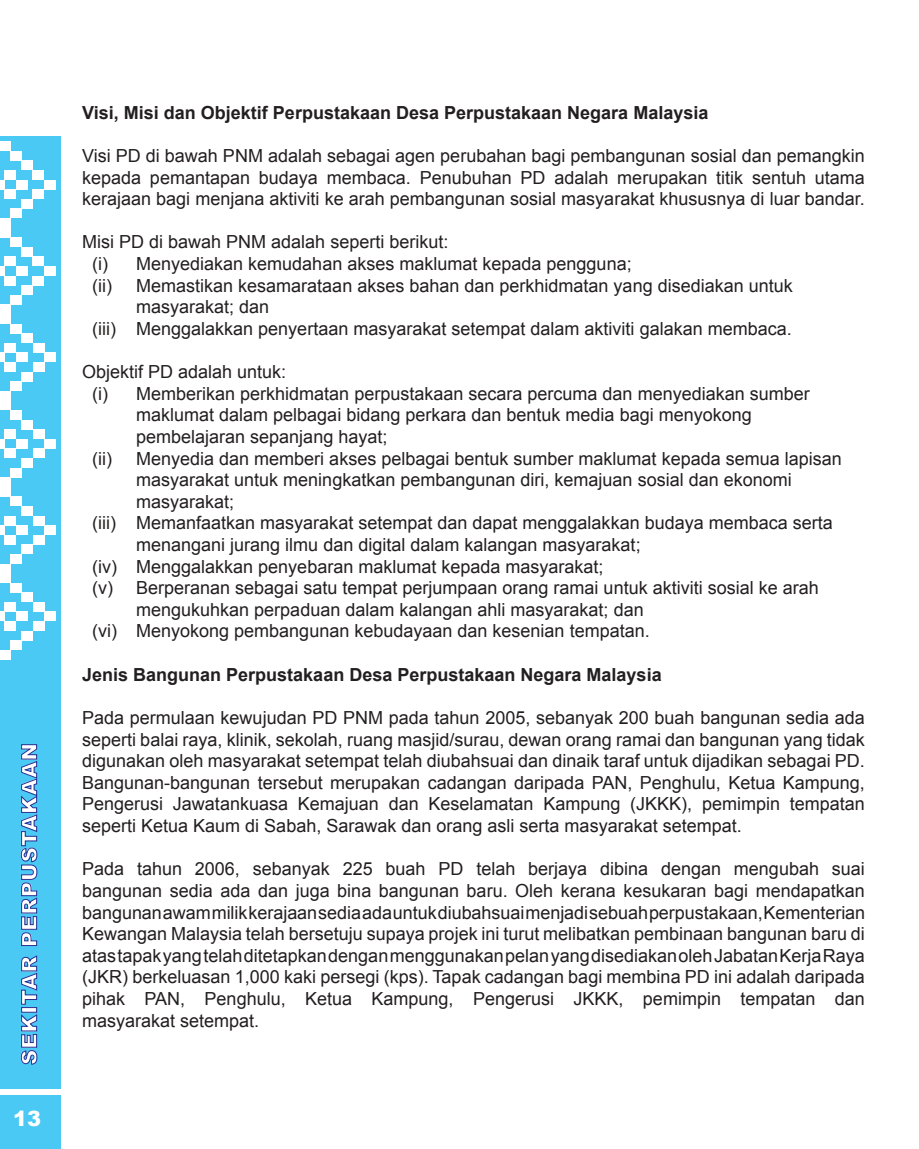
<style>
.page{position:relative;width:919px;height:1149px;background:#fff}
.page>*{position:absolute;margin:0;border:0;box-sizing:border-box;transform-origin:0 0}
.t1{font:900 21px "Arial";letter-spacing:.05em;color:#fff}
.t2{font:18px/21.6px "Arial";color:#231f20}
.t3{font:700 18px "Arial";color:#231f20}
</style>
<div class="page">
<div style="left:0;top:136px;width:61px;height:1012px;background:#49c9f4"></div>
<svg style="left:21px;top:1014px;width:16px;height:49px"></svg>
<div style="left:22px;top:1007px;width:15px;height:4px;border:1px solid #2e3092"></div>
<svg style="left:22px;top:955px;width:15px;height:48px"></svg>
<svg style="left:21px;top:744px;width:16px;height:201px"></svg>
<div style="left:0;top:1088px;width:61px;height:6px;background:#fff"></div>
<div style="left:0;top:141px;width:10px;height:10px;background:#fff"></div>
<div style="left:10px;top:151px;width:12px;height:9px;background:#fff"></div>
<div style="left:22px;top:199px;width:11px;height:9px;background:#fff"></div>
<div style="left:33px;top:189px;width:11px;height:10px;background:#fff"></div>
<div style="left:44px;top:180px;width:11px;height:9px;background:#fff"></div>
<div style="left:22px;top:160px;width:11px;height:10px;background:#fff"></div>
<div style="left:33px;top:170px;width:11px;height:10px;background:#fff"></div>
<div style="left:10px;top:208px;width:12px;height:10px;background:#fff"></div>
<div style="left:0;top:218px;width:10px;height:10px;background:#fff"></div>
<div style="left:16px;top:180px;width:11px;height:9px;background:#fff"></div>
<div style="left:5px;top:189px;width:11px;height:10px;background:#fff"></div>
<div style="left:5px;top:170px;width:11px;height:10px;background:#fff"></div>
<div style="left:0;top:180px;width:5px;height:9px;background:#fff"></div>
<div style="left:0;top:228px;width:10px;height:9px;background:#fff"></div>
<div style="left:10px;top:237px;width:12px;height:10px;background:#fff"></div>
<div style="left:22px;top:285px;width:11px;height:10px;background:#fff"></div>
<div style="left:33px;top:276px;width:11px;height:9px;background:#fff"></div>
<div style="left:44px;top:266px;width:11px;height:10px;background:#fff"></div>
<div style="left:22px;top:247px;width:11px;height:9px;background:#fff"></div>
<div style="left:33px;top:256px;width:11px;height:10px;background:#fff"></div>
<div style="left:10px;top:295px;width:12px;height:9px;background:#fff"></div>
<div style="left:0;top:304px;width:10px;height:10px;background:#fff"></div>
<div style="left:16px;top:266px;width:11px;height:10px;background:#fff"></div>
<div style="left:5px;top:276px;width:11px;height:9px;background:#fff"></div>
<div style="left:5px;top:256px;width:11px;height:10px;background:#fff"></div>
<div style="left:0;top:266px;width:5px;height:10px;background:#fff"></div>
<div style="left:0;top:314px;width:10px;height:10px;background:#fff"></div>
<div style="left:10px;top:324px;width:12px;height:9px;background:#fff"></div>
<div style="left:22px;top:372px;width:11px;height:9px;background:#fff"></div>
<div style="left:33px;top:362px;width:11px;height:10px;background:#fff"></div>
<div style="left:44px;top:352px;width:11px;height:10px;background:#fff"></div>
<div style="left:22px;top:333px;width:11px;height:10px;background:#fff"></div>
<div style="left:33px;top:343px;width:11px;height:9px;background:#fff"></div>
<div style="left:10px;top:381px;width:12px;height:10px;background:#fff"></div>
<div style="left:0;top:391px;width:10px;height:9px;background:#fff"></div>
<div style="left:16px;top:352px;width:11px;height:10px;background:#fff"></div>
<div style="left:5px;top:362px;width:11px;height:10px;background:#fff"></div>
<div style="left:5px;top:343px;width:11px;height:9px;background:#fff"></div>
<div style="left:0;top:352px;width:5px;height:10px;background:#fff"></div>
<div style="left:0;top:400px;width:10px;height:10px;background:#fff"></div>
<div style="left:10px;top:410px;width:12px;height:9px;background:#fff"></div>
<div style="left:22px;top:458px;width:11px;height:9px;background:#fff"></div>
<div style="left:33px;top:448px;width:11px;height:10px;background:#fff"></div>
<div style="left:44px;top:439px;width:12px;height:9px;background:#fff"></div>
<div style="left:22px;top:419px;width:11px;height:10px;background:#fff"></div>
<div style="left:33px;top:429px;width:11px;height:10px;background:#fff"></div>
<div style="left:10px;top:467px;width:12px;height:10px;background:#fff"></div>
<div style="left:0;top:477px;width:10px;height:10px;background:#fff"></div>
<div style="left:16px;top:439px;width:11px;height:9px;background:#fff"></div>
<div style="left:5px;top:448px;width:11px;height:10px;background:#fff"></div>
<div style="left:5px;top:429px;width:11px;height:10px;background:#fff"></div>
<div style="left:0;top:439px;width:5px;height:9px;background:#fff"></div>
<div style="left:0;top:487px;width:10px;height:9px;background:#fff"></div>
<div style="left:10px;top:496px;width:12px;height:10px;background:#fff"></div>
<div style="left:22px;top:544px;width:11px;height:10px;background:#fff"></div>
<div style="left:33px;top:535px;width:11px;height:9px;background:#fff"></div>
<div style="left:44px;top:525px;width:12px;height:10px;background:#fff"></div>
<div style="left:22px;top:506px;width:11px;height:9px;background:#fff"></div>
<div style="left:33px;top:515px;width:11px;height:10px;background:#fff"></div>
<div style="left:10px;top:554px;width:12px;height:9px;background:#fff"></div>
<div style="left:0;top:563px;width:10px;height:10px;background:#fff"></div>
<div style="left:16px;top:525px;width:11px;height:10px;background:#fff"></div>
<div style="left:5px;top:535px;width:11px;height:9px;background:#fff"></div>
<div style="left:5px;top:515px;width:11px;height:10px;background:#fff"></div>
<div style="left:0;top:525px;width:5px;height:10px;background:#fff"></div>
<div style="left:0;top:573px;width:10px;height:9px;background:#fff"></div>
<div style="left:10px;top:582px;width:12px;height:10px;background:#fff"></div>
<div style="left:22px;top:630px;width:11px;height:10px;background:#fff"></div>
<div style="left:33px;top:621px;width:11px;height:9px;background:#fff"></div>
<div style="left:44px;top:611px;width:12px;height:10px;background:#fff"></div>
<div style="left:22px;top:592px;width:11px;height:10px;background:#fff"></div>
<div style="left:33px;top:602px;width:11px;height:9px;background:#fff"></div>
<div style="left:10px;top:640px;width:12px;height:9px;background:#fff"></div>
<div style="left:0;top:649px;width:10px;height:10px;background:#fff"></div>
<div style="left:16px;top:611px;width:11px;height:10px;background:#fff"></div>
<div style="left:5px;top:621px;width:11px;height:9px;background:#fff"></div>
<div style="left:5px;top:602px;width:11px;height:9px;background:#fff"></div>
<div style="left:0;top:611px;width:5px;height:10px;background:#fff"></div>
<p class="t1" style="left:14px;top:1064px;width:323px;rotate:-90deg">SEKITAR PERPUSTAKAAN</p>
<p class="t1" style="left:13px;top:1102px;width:30px">13</p>
<p class="t3" style="left:82px;top:100px;width:627px">Visi, Misi dan Objektif Perpustakaan Desa Perpustakaan Negara Malaysia</p>
<p class="t2" style="left:82px;top:145px;width:784px">Visi PD di bawah PNM adalah sebagai agen perubahan bagi pembangunan sosial dan pemangkin kepada pemantapan budaya membaca. Penubuhan PD adalah merupakan titik sentuh utama</p>
<p class="t2" style="left:82px;top:188px;width:784px">kerajaan bagi menjana aktiviti ke arah pembangunan sosial masyarakat khususnya di luar bandar.</p>
<p class="t2" style="left:82px;top:231px;width:368px">Misi PD di bawah PNM adalah seperti berikut:</p>
<p class="t2" style="left:92px;top:253px;width:541px">(i) Menyediakan kemudahan akses maklumat kepada pengguna;</p>
<p class="t2" style="left:92px;top:274px;width:21px">(ii)</p>
<p class="t2" style="left:136px;top:274px;width:658px">Memastikan kesamarataan akses bahan dan perkhidmatan yang disediakan untuk</p>
<p class="t2" style="left:136px;top:296px;width:135px">masyarakat; dan</p>
<p class="t2" style="left:92px;top:318px;width:701px">(iii) Menggalakkan penyertaan masyarakat setempat dalam aktiviti galakan membaca.</p>
<p class="t2" style="left:82px;top:361px;width:206px">Objektif PD adalah untuk:</p>
<p class="t2" style="left:92px;top:382px;width:719px">(i) Memberikan perkhidmatan perpustakaan secara percuma dan menyediakan sumber</p>
<p class="t2" style="left:136px;top:404px;width:617px">maklumat dalam pelbagai bidang perkara dan bentuk media bagi menyokong</p>
<p class="t2" style="left:136px;top:426px;width:253px">pembelajaran sepanjang hayat;</p>
<p class="t2" style="left:92px;top:447px;width:21px">(ii)</p>
<p class="t2" style="left:136px;top:447px;width:707px">Menyedia dan memberi akses pelbagai bentuk sumber maklumat kepada semua lapisan masyarakat untuk meningkatkan pembangunan diri, kemajuan sosial dan ekonomi</p>
<p class="t2" style="left:136px;top:490px;width:100px">masyarakat;</p>
<p class="t2" style="left:92px;top:512px;width:742px">(iii) Memanfaatkan masyarakat setempat dan dapat menggalakkan budaya membaca serta</p>
<p class="t2" style="left:136px;top:534px;width:506px">menangani jurang ilmu dan digital dalam kalangan masyarakat;</p>
<p class="t2" style="left:92px;top:555px;width:513px">(iv) Menggalakkan penyebaran maklumat kepada masyarakat;</p>
<p class="t2" style="left:92px;top:577px;width:728px">(v) Berperanan sebagai satu tempat perjumpaan orang ramai untuk aktiviti sosial ke arah</p>
<p class="t2" style="left:136px;top:598px;width:509px">mengukuhkan perpaduan dalam kalangan ahli masyarakat; dan</p>
<p class="t2" style="left:92px;top:620px;width:559px">(vi) Menyokong pembangunan kebudayaan dan kesenian tempatan.</p>
<p class="t3" style="left:82px;top:662px;width:581px">Jenis Bangunan Perpustakaan Desa Perpustakaan Negara Malaysia</p>
<p class="t2" style="left:82px;top:706px;width:784px;text-align:justify">Pada permulaan kewujudan PD PNM pada tahun 2005, sebanyak 200 buah bangunan sedia ada seperti balai raya, klinik, sekolah, ruang masjid/surau, dewan orang ramai dan bangunan yang tidak digunakan oleh masyarakat setempat telah diubahsuai dan dinaik taraf untuk dijadikan sebagai PD.<br>Bangunan-bangunan tersebut merupakan cadangan daripada PAN, Penghulu, Ketua Kampung, Pengerusi Jawatankuasa Kemajuan dan Keselamatan Kampung (JKKK), pemimpin tempatan</p>
<p class="t2" style="left:82px;top:814px;width:661px">seperti Ketua Kaum di Sabah, Sarawak dan orang asli serta masyarakat setempat.</p>
<p class="t2" style="left:82px;top:858px;width:784px">Pada tahun 2006, sebanyak 225 buah PD telah berjaya dibina dengan mengubah suai</p>
<p class="t2" style="left:82px;top:879px;width:784px">bangunan sedia ada dan juga bina bangunan baru. Oleh kerana kesukaran bagi mendapatkan</p>
<p class="t2" style="left:82px;top:901px;width:784px">bangunan awam milik kerajaan sedia ada untuk diubahsuai menjadi sebuah perpustakaan, Kementerian</p>
<p class="t2" style="left:82px;top:922px;width:784px;text-align:justify">Kewangan Malaysia telah bersetuju supaya projek ini turut melibatkan pembinaan bangunan baru di atas tapak yang telah ditetapkan dengan menggunakan pelan yang disediakan oleh Jabatan Kerja Raya (JKR) berkeluasan 1,000 kaki persegi (kps). Tapak cadangan bagi membina PD ini adalah daripada</p>
<p class="t2" style="left:82px;top:987px;width:784px">pihak PAN, Penghulu, Ketua Kampung, Pengerusi JKKK, pemimpin tempatan dan</p>
<p class="t2" style="left:82px;top:1009px;width:179px">masyarakat setempat.</p>
</div>
